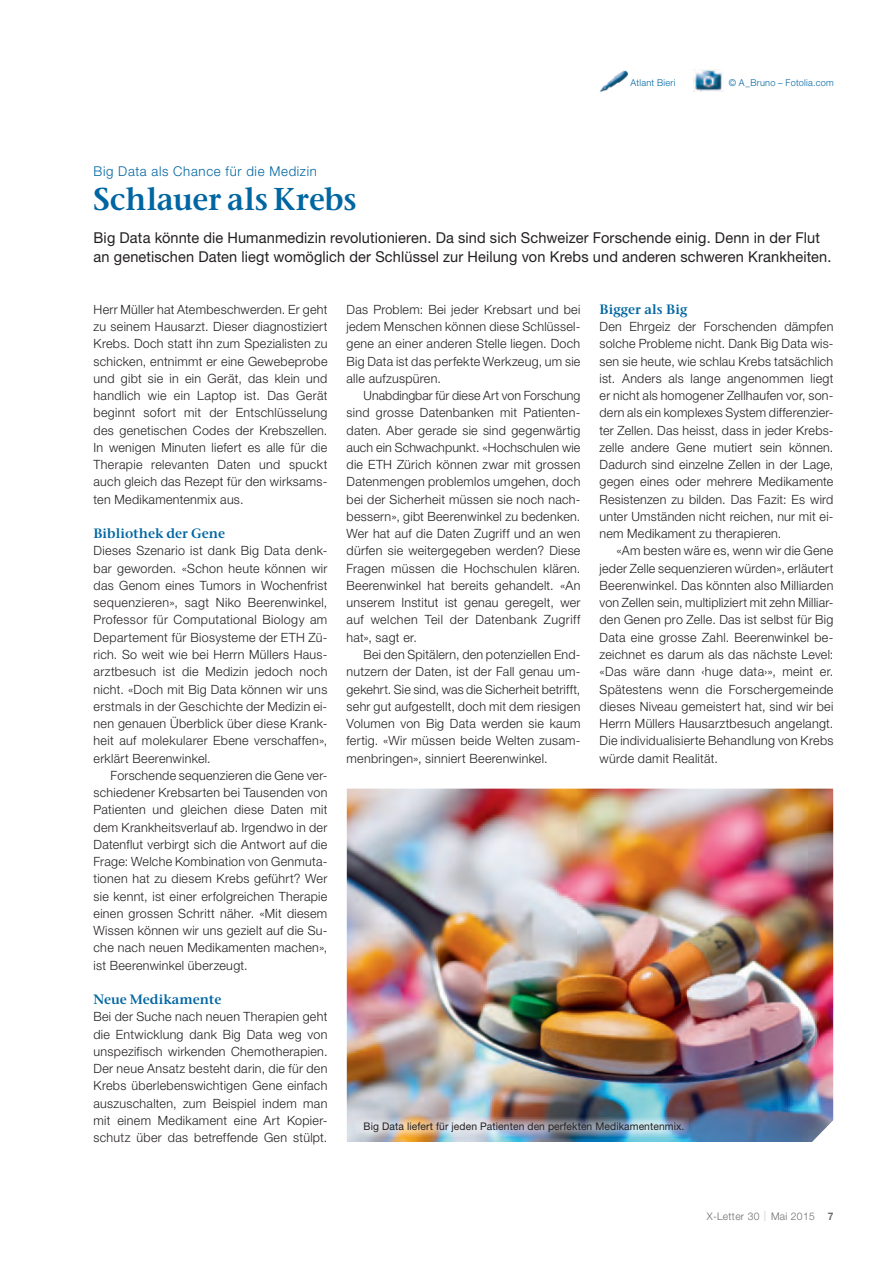
<style>
.page{position:relative;width:893px;height:1263px;background:#fff}
.page>*{position:absolute;margin:0;border:0;box-sizing:border-box;transform-origin:0 0}
.t1{font:600 31.5px "Stone Ser ITC Std";letter-spacing:-.005em;color:#0066a2}
.t2{font:15px/19.5px "Helvetica Neue LT Std";letter-spacing:.01em;color:#231f20}
.t3{font:600 13.5px "Stone Ser ITC Std";color:#0066a2}
.t4{font:300 13.5px "Helvetica Neue LT Std";letter-spacing:.05em;color:#0066a2}
.t5{font:300 12.75px/17.2px "Helvetica Neue LT Std";letter-spacing:.025em;color:#231f20;text-align:justify}
.t6{font:10.5px "Helvetica Neue LT Std";letter-spacing:.01em;color:#231f20}
.t7{font:300 10.5px "Helvetica Neue LT Std";letter-spacing:.03em;color:#6c6d70}
.t8{font:300 9.45px "Helvetica Neue LT Std";letter-spacing:.03em;color:#0066a2}
.s1{color:#87898c}
.s2{font-weight:700}
</style>
<div class="page">
<img style="left:347px;top:788px;width:486px;height:354px">
<img style="left:355px;top:1118px;width:334px;height:19px">
<img style="left:694px;top:70px;width:29px;height:22px">
<img style="left:600px;top:71px;width:28px;height:21px">
<p class="t8" style="left:631px;top:79px;width:46px">Atlant Bieri</p>
<p class="t8" style="left:729px;top:79px;width:106px">© A_Bruno – Fotolia.com</p>
<p class="t4" style="left:94px;top:166px;width:225px">Big Data als Chance für die Medizin</p>
<h1 class="t1" style="left:94px;top:188px;width:265px">Schlauer als Krebs</h1>
<p class="t2" style="left:94px;top:229px;width:739px">Big Data könnte die Humanmedizin revolutionieren. Da sind sich Schweizer Forschende einig. Denn in der Flut an genetischen Daten liegt womöglich der Schlüssel zur Heilung von Krebs und anderen schweren Krankheiten.</p>
<p class="t5" style="left:94px;top:302px;width:235px">Herr Müller hat Atembeschwerden. Er geht zu seinem Hausarzt. Dieser diagnostiziert Krebs. Doch statt ihn zum Spezialisten zu schicken, entnimmt er eine Gewebeprobe und gibt sie in ein Gerät, das klein und handlich wie ein Laptop ist. Das Gerät beginnt sofort mit der Entschlüsselung des genetischen Codes der Krebszellen.<br>In wenigen Minuten liefert es alle für die Therapie relevanten Daten und spuckt auch gleich das Rezept für den wirksams&shy;ten Medikamentenmix aus.</p>
<p class="t3" style="left:94px;top:528px;width:133px">Bibliothek der Gene</p>
<p class="t5" style="left:94px;top:543px;width:235px">Dieses Szenario ist dank Big Data denk&shy;bar geworden. «Schon heute können wir das Genom eines Tumors in Wochenfrist sequenzieren», sagt Niko Beerenwinkel, Professor für Computational Biology am Departement für Biosysteme der ETH Zü&shy;rich. So weit wie bei Herrn Müllers Haus&shy;arztbesuch ist die Medizin jedoch noch nicht. «Doch mit Big Data können wir uns erstmals in der Geschichte der Medizin ei&shy;nen genauen Überblick über diese Krank&shy;heit auf molekularer Ebene verschaffen», erklärt Beerenwinkel.</p>
<p class="t5" style="left:94px;top:768px;width:235px;text-indent:17px">Forschende sequenzieren die Gene ver&shy;schiedener Krebsarten bei Tausenden von Patienten und gleichen diese Daten mit dem Krankheitsverlauf ab. Irgendwo in der Datenflut verbirgt sich die Antwort auf die Frage: Welche Kombination von Genmuta&shy;tionen hat zu diesem Krebs geführt? Wer sie kennt, ist einer erfolg reichen Therapie einen grossen Schritt näher. «Mit diesem Wissen können wir uns gezielt auf die Su&shy;che nach neuen Medikamenten machen», ist Beerenwinkel überzeugt.</p>
<p class="t3" style="left:94px;top:994px;width:129px">Neue Medikamente</p>
<p class="t5" style="left:94px;top:1009px;width:235px">Bei der Suche nach neuen Therapien geht die Entwicklung dank Big Data weg von unspezifisch wirkenden Chemotherapien.<br>Der neue Ansatz besteht darin, die für den Krebs überlebenswich tigen Gene einfach auszuschalten, zum Beispiel indem man mit einem Medikament eine Art Kopier&shy;schutz über das betreffende Gen stülpt.</p>
<p class="t3" style="left:600px;top:304px;width:90px">Bigger als Big</p>
<p class="t5" style="left:600px;top:319px;width:235px">Den Ehrgeiz der Forschenden dämpfen solche Probleme nicht. Dank Big Data wis&shy;sen sie heute, wie schlau Krebs tatsächlich ist. Anders als lange angenommen liegt er nicht als homogener Zellhaufen vor, son&shy;dern als ein komplexes System differenzier&shy;ter Zellen. Das heisst, dass in jeder Krebs&shy;zelle andere Gene mutiert sein können.<br>Dadurch sind einzelne Zellen in der Lage, gegen eines oder mehrere Medikamente Resistenzen zu bilden. Das Fazit: Es wird unter Umständen nicht reichen, nur mit ei&shy;nem Medikament zu therapieren.</p>
<p class="t5" style="left:600px;top:543px;width:235px;text-indent:17px">«Am besten wäre es, wenn wir die Gene jeder Zelle sequenzieren würden», erläutert Beerenwinkel. Das könnten also Milliarden von Zellen sein, multipliziert mit zehn Milliar&shy;den Genen pro Zelle. Das ist selbst für Big Data eine grosse Zahl. Beerenwinkel be&shy;zeichnet es darum als das nächste Level: «Das wäre dann ‹huge data›», meint er.<br>Spätestens wenn die Forschergemeinde dieses Niveau gemeistert hat, sind wir bei Herrn Müllers Hausarztbesuch angelangt.<br>Die individualisierte Behandlung von Krebs würde damit Realität.</p>
<p class="t5" style="left:347px;top:302px;width:235px">Das Problem: Bei jeder Krebsart und bei jedem Menschen können diese Schlüssel&shy;gene an einer anderen Stelle liegen. Doch Big Data ist das perfekte Werkzeug, um sie alle aufzuspüren.</p>
<p class="t5" style="left:347px;top:388px;width:235px;text-indent:17px">Unabdingbar für diese Art von Forschung sind grosse Datenbanken mit Patienten&shy;daten. Aber gerade sie sind gegenwärtig auch ein Schwachpunkt. «Hochschulen wie die ETH Zürich können zwar mit gros sen Datenmengen problemlos umgehen, doch bei der Sicherheit müssen sie noch nach&shy;bessern», gibt Beerenwinkel zu bedenken.<br>Wer hat auf die Daten Zugriff und an wen dürfen sie weitergegeben werden? Diese Fragen müssen die Hochschulen klären.<br>Beerenwinkel hat bereits gehandelt. «An unserem Institut ist genau geregelt, wer auf welchen Teil der Datenbank Zugriff hat», sagt er.</p>
<p class="t5" style="left:347px;top:647px;width:235px;text-indent:17px">Bei den Spitälern, den potenziellen End&shy;nutzern der Daten, ist der Fall genau um&shy;gekehrt. Sie sind, was die Sicherheit betrifft, sehr gut aufgestellt, doch mit dem riesigen Volumen von Big Data werden sie kaum fertig. «Wir müssen beide Welten zusam&shy;menbringen», sinniert Beerenwinkel.</p>
<p class="t6" style="left:364px;top:1123px;width:322px">Big Data liefert für jeden Patienten den perfekten Medikamentenmix.</p>
<p class="t7" style="left:707px;top:1212px;width:128px">X-Letter 30 <span class="s1">|</span> Mai 2015 <span class="s2">7</span></p>
</div>
